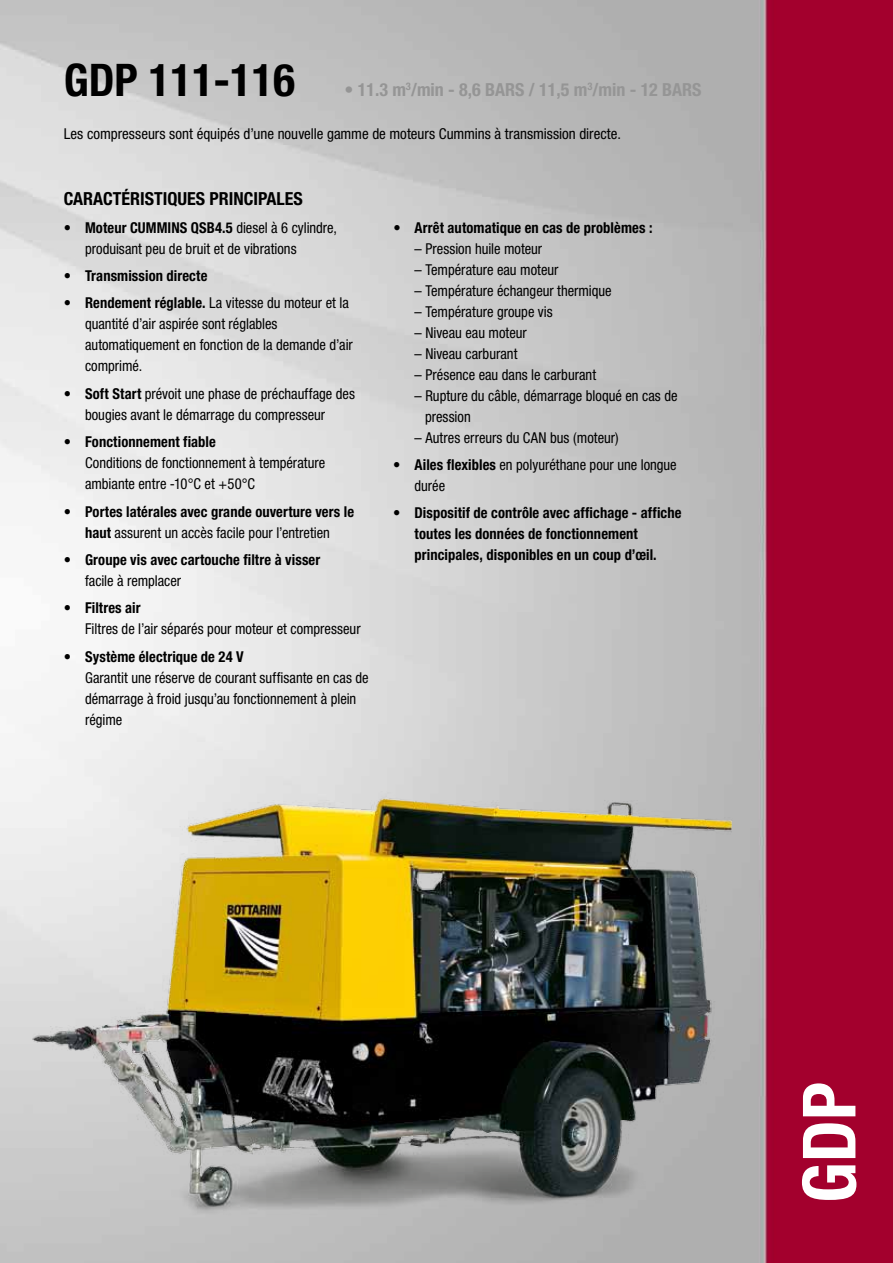
<style>
.page{position:relative;width:893px;height:1263px;background:#fff}
.page>*{position:absolute;margin:0;border:0;box-sizing:border-box;transform-origin:0 0}
.t1{font:700 condensed 73.5px "Helvetica Neue";color:#fff}
.t2{font:700 condensed 45px "Helvetica Neue";color:#000}
.t3{font:700 condensed 18px "Helvetica Neue";color:#959595}
.t4{font:700 condensed 18px "Helvetica Neue";color:#000}
.t5{font:condensed 15px/21px "Helvetica Neue";color:#000}
.t6{font:700 condensed 15px/21px "Helvetica Neue";letter-spacing:.005em;color:#000;text-align:center}
.s1{font-weight:700}
.s2{font-weight:400}
</style>
<div class="page">
<img style="left:0;top:0;width:893px;height:776px">
<img style="left:108px;top:776px;width:785px;height:487px">
<img style="left:0;top:536px;width:108px;height:727px">
<h2 class="t2" style="left:64px;top:53px;width:233px">GDP 111-116</h2>
<p class="t3" style="left:344px;top:79px;width:359px">• 11.3 m<sup>3</sup>/min - 8,6 BARS / 11,5 m<sup>3</sup>/min - 12 BARS</p>
<p class="t5" style="left:64px;top:123px;width:559px">Les compresseurs sont équipés d’une nouvelle gamme de moteurs Cummins à transmission directe.</p>
<p class="t4" style="left:64px;top:188px;width:240px">CARACTÉRISTIQUES PRINCIPALES</p>
<p class="t5" style="left:85px;top:217px;width:254px;text-indent:-21px"><span class="s1">• Moteur CUMMINS QSB4.5</span> diesel à 6 cylindre, produisant peu de bruit et de vibrations</p>
<p class="t6" style="left:64px;top:265px;width:145px">• Transmission directe</p>
<p class="t5" style="left:85px;top:293px;width:269px;text-indent:-21px"><span class="s1">• Rendement réglable.</span> La vitesse du moteur et la quantité d’air aspirée sont réglables automatiquement en fonction de la demande d’air comprimé.</p>
<p class="t5" style="left:64px;top:383px;width:293px;text-align:center"><span class="s1">• Soft Start</span> prévoit une phase de préchauffage des bougies avant le démarrage du compresseur</p>
<p class="t6" style="left:64px;top:431px;width:154px">• Fonctionnement fiable</p>
<p class="t5" style="left:85px;top:452px;width:242px">Conditions de fonctionnement à température ambiante entre -10°C et +50°C</p>
<p class="t6" style="left:64px;top:501px;width:292px">• Portes latérales avec grande ouverture vers le haut <span class="s2">assurent un accès facile pour l’entretien</span></p>
<p class="t6" style="left:64px;top:549px;width:258px">• Groupe vis avec cartouche filtre à visser</p>
<p class="t5" style="left:85px;top:570px;width:98px">facile à remplacer</p>
<p class="t6" style="left:64px;top:597px;width:78px">• Filtres air</p>
<p class="t5" style="left:85px;top:618px;width:277px">Filtres de l’air séparés pour moteur et compresseur</p>
<p class="t6" style="left:64px;top:646px;width:181px">• Système électrique de 24 V</p>
<p class="t5" style="left:85px;top:667px;width:285px">Garantit une réserve de courant suffisante en cas de démarrage à froid jusqu’au fonctionnement à plein régime</p>
<p class="t6" style="left:393px;top:217px;width:261px">• Arrêt automatique en cas de problèmes :</p>
<p class="t5" style="left:415px;top:238px;width:129px">– Pression huile moteur</p>
<p class="t5" style="left:415px;top:259px;width:145px">– Température eau moteur</p>
<p class="t5" style="left:415px;top:280px;width:199px">– Température échangeur thermique</p>
<p class="t5" style="left:415px;top:301px;width:140px">– Température groupe vis</p>
<p class="t5" style="left:415px;top:322px;width:114px">– Niveau eau moteur</p>
<p class="t5" style="left:415px;top:343px;width:104px">– Niveau carburant</p>
<p class="t5" style="left:415px;top:364px;width:183px">– Présence eau dans le carburant</p>
<p class="t5" style="left:425px;top:385px;width:254px;text-indent:-10px">– Rupture du câble, démarrage bloqué en cas de pression</p>
<p class="t5" style="left:415px;top:427px;width:206px">– Autres erreurs du CAN bus (moteur)</p>
<p class="t5" style="left:415px;top:454px;width:264px;text-indent:-21px"><span class="s1">• Ailes flexibles</span> en polyuréthane pour une longue durée</p>
<p class="t6" style="left:415px;top:502px;width:268px;text-align:left;text-indent:-21px">• Dispositif de contrôle avec affichage - affiche toutes les données de fonctionnement principales, disponibles en un coup d’œil.</p>
<h1 class="t1" style="left:785px;top:1203px;width:123px;rotate:-90deg">GDP</h1>
</div>
